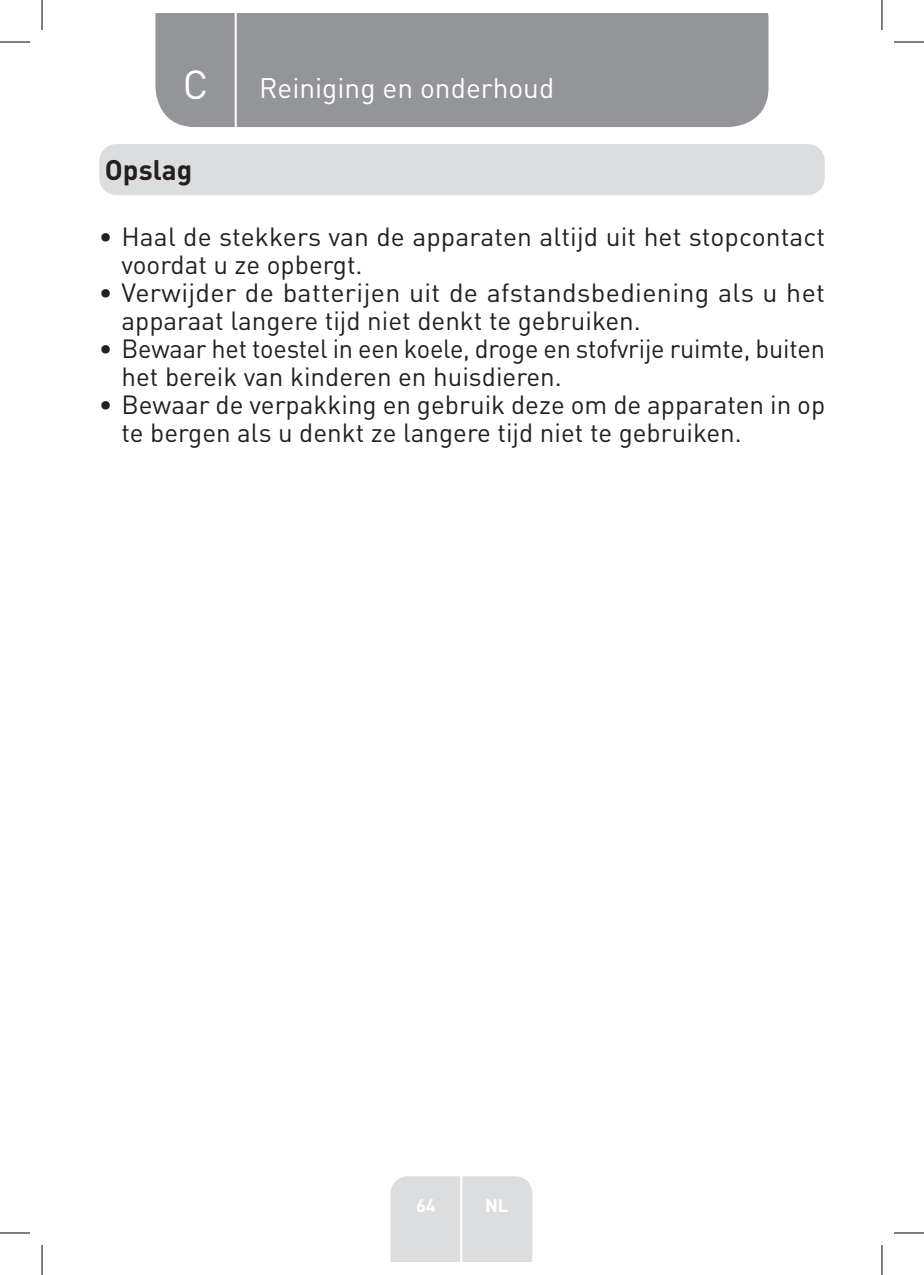
<style>
.page{position:relative;width:924px;height:1275px;background:#fff}
.page>*{position:absolute;margin:0;border:0;box-sizing:border-box;transform-origin:0 0}
.t1{font:40px "DIN Pro";color:#fff}
.TitreGauche__gabarit{font:28px "DIN Pro";color:#fff}
.Headline-01{font:700 28px "DIN Pro";color:#231f20}
.t2{font:26px/28px "DIN Pro";color:#231f20}
.t3{font:700 18px "DIN Pro";color:#fff}
</style>
<div class="page">
<div style="left:155px;top:14px;width:613px;height:113px;background:#939598"></div>
<div style="left:390px;top:1176px;width:142px;height:85px;background:#dcdddf"></div>
<hr style="left:460px;top:1153px;width:2px;height:108px;background:#fff">
<hr style="left:234px;top:14px;width:2px;height:116px;background:#fff">
<div style="left:99px;top:144px;width:725px;height:51px;background:#dcdddf;border-radius:17px"></div>
<hr style="left:0;top:42px;width:30px;height:1px;background:#000">
<hr style="left:893px;top:42px;width:30px;height:1px;background:#000">
<hr style="left:0;top:1232px;width:30px;height:1px;background:#000">
<hr style="left:893px;top:1232px;width:30px;height:1px;background:#000">
<hr style="left:42px;top:0;width:1px;height:30px;background:#000">
<hr style="left:42px;top:1245px;width:1px;height:30px;background:#000">
<hr style="left:881px;top:0;width:1px;height:30px;background:#000">
<hr style="left:881px;top:1245px;width:1px;height:30px;background:#000">
<p class="t1" style="left:183px;top:57px;width:27px">C</p>
<p class="TitreGauche__gabarit" style="left:259px;top:69px;width:296px">Reiniging en onderhoud</p>
<p class="Headline-01" style="left:105px;top:151px;width:89px">Opslag</p>
<p class="t2" style="left:121px;top:221px;width:705px;text-indent:-23px">• Haal de stekkers van de apparaten altijd uit het stopcontact voordat u ze opbergt.</p>
<p class="t2" style="left:121px;top:277px;width:704px;text-indent:-23px">• Verwijder de batterijen uit de afstandsbediening als u het apparaat langere tijd niet denkt te gebruiken.</p>
<p class="t2" style="left:121px;top:333px;width:704px;text-indent:-23px">• Bewaar het toestel in een koele, droge en stofvrije ruimte, buiten het bereik van kinderen en huisdieren.</p>
<p class="t2" style="left:121px;top:389px;width:705px;text-indent:-23px">• Bewaar de verpakking en gebruik deze om de apparaten in op te bergen als u denkt ze langere tijd niet te gebruiken.</p>
<p class="t3" style="left:416px;top:1192px;width:21px">64</p>
<p class="t3" style="left:485px;top:1192px;width:25px">NL</p>
</div>
